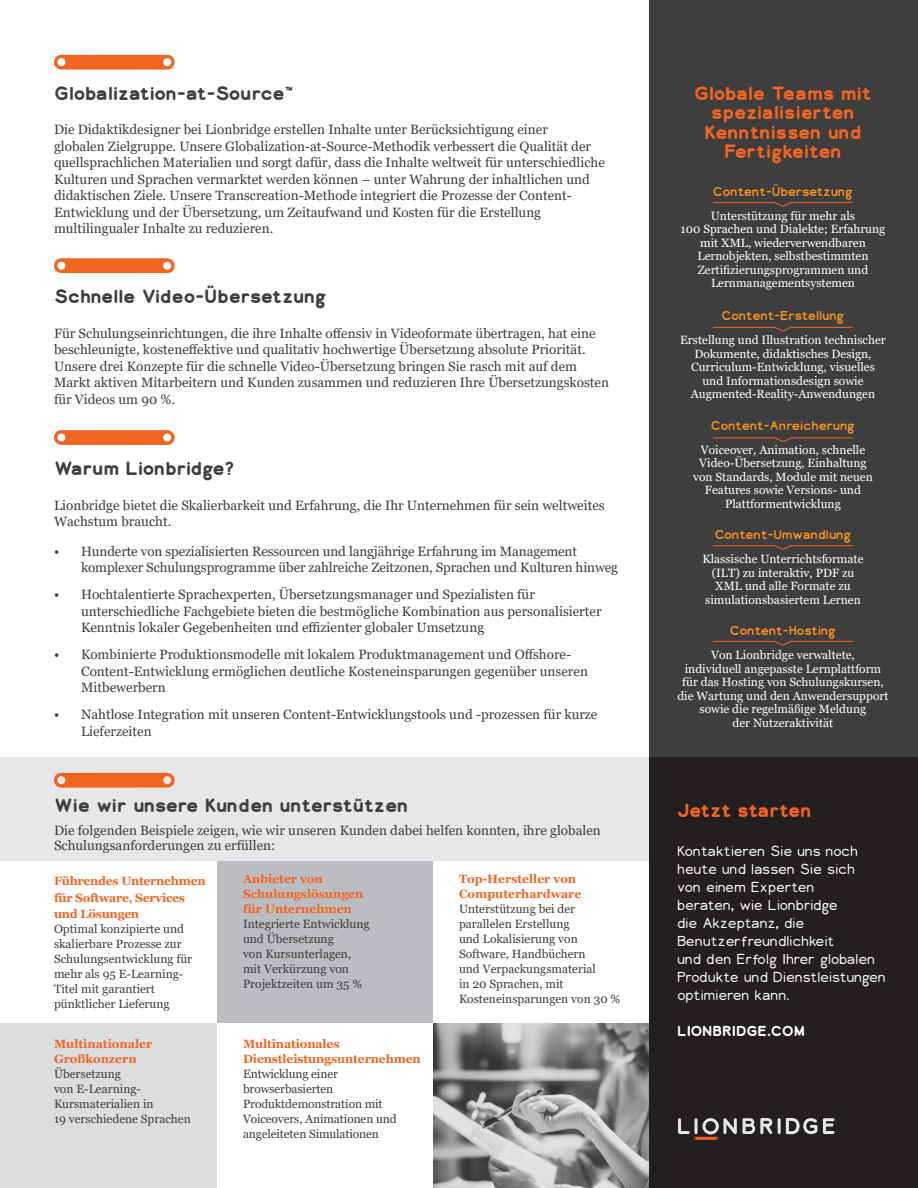
<style>
.page{position:relative;width:918px;height:1188px;background:#fff}
.page>*{position:absolute;margin:0;border:0;box-sizing:border-box;transform-origin:0 0}
.Lion_Section_Title{font:700 18px "Lionbridge Sans";letter-spacing:-.015em;color:#3e3e3f}
.Lion_Section_Title-2{font:700 18px/19.5px "Lionbridge Sans";color:#f36421;text-align:center}
.Lion_Section_Title-3{font:700 18px "Lionbridge Sans";letter-spacing:-.03em;color:#f36421}
.t1{font:13.5px/16.5px "Georgia";color:#3e3e3f}
.Lion_Contact_Us{font:300 13.5px/18px "Lionbridge Sans";color:#fff}
.Lion_Contact_Us-2{font:700 13.5px "Lionbridge Sans";color:#fff}
.t2{font:12px/13.5px "Georgia";color:#fff;text-align:center}
.t3{font:12px/15px "Georgia";color:#3e3e3f}
.t4{font:700 12px/15px "Georgia";color:#f36421}
.t5{font:12px "Lionbridge Sans";color:#f7931d}
.t6{font:700 12px/16.5px "Georgia";letter-spacing:-.02em;color:#f36421}
</style>
<div class="page">
<div style="left:0;top:758px;width:649px;height:103px;background:#e6e7e9"></div>
<div style="left:649px;top:0;width:269px;height:758px;background:#3e3e3f"></div>
<svg style="left:54px;top:55px;width:121px;height:15px;background:#f47539"></svg>
<svg style="left:54px;top:258px;width:121px;height:15px;background:#f47337"></svg>
<svg style="left:54px;top:430px;width:121px;height:15px;background:#f47337"></svg>
<svg style="left:54px;top:773px;width:121px;height:15px;background:#f17236"></svg>
<hr style="left:791px;top:202px;width:61px;height:1px;background:#f36421">
<hr style="left:714px;top:202px;width:61px;height:1px;background:#f36421">
<svg style="left:774px;top:202px;width:18px;height:5px"></svg>
<hr style="left:791px;top:327px;width:61px;height:1px;background:#f36421">
<hr style="left:714px;top:327px;width:61px;height:1px;background:#f36421">
<svg style="left:774px;top:326px;width:18px;height:6px"></svg>
<hr style="left:791px;top:438px;width:61px;height:1px;background:#f36421">
<hr style="left:714px;top:438px;width:61px;height:1px;background:#f36421">
<svg style="left:774px;top:437px;width:18px;height:5px"></svg>
<hr style="left:791px;top:545px;width:61px;height:1px;background:#f36421">
<hr style="left:714px;top:545px;width:61px;height:1px;background:#f36421">
<svg style="left:774px;top:545px;width:18px;height:5px"></svg>
<hr style="left:791px;top:641px;width:61px;height:1px;background:#f36421">
<hr style="left:714px;top:641px;width:61px;height:1px;background:#f36421">
<svg style="left:774px;top:640px;width:18px;height:6px"></svg>
<div style="left:217px;top:861px;width:216px;height:162px;background:#bcbdc0"></div>
<div style="left:0;top:1023px;width:217px;height:165px;background:#dcdddf"></div>
<img style="left:433px;top:1023px;width:216px;height:165px">
<div style="left:649px;top:758px;width:269px;height:430px;background:#231f20"></div>
<svg style="left:743px;top:1118px;width:29px;height:16px"></svg>
<svg style="left:678px;top:1118px;width:59px;height:22px"></svg>
<svg style="left:778px;top:1118px;width:57px;height:16px"></svg>
<p class="Lion_Section_Title" style="left:54px;top:81px;width:240px">Globalization-at-Source™</p>
<p class="t1" style="left:54px;top:122px;width:552px">Die Didaktikdesigner bei Lionbridge erstellen Inhalte unter Berücksichtigung einer<br>globalen Zielgruppe. Unsere Globalization-at-Source-Methodik verbessert die Qualität der quellsprachlichen Materialien und sorgt dafür, dass die Inhalte weltweit für unterschiedliche Kulturen und Sprachen vermarktet werden können – unter Wahrung der inhaltlichen und didaktischen Ziele. Unsere Transcreation-Methode integriert die Prozesse der Content-Entwicklung und der Übersetzung, um Zeitaufwand und Kosten für die Erstellung multilingualer Inhalte zu reduzieren.</p>
<p class="Lion_Section_Title" style="left:54px;top:284px;width:274px">Schnelle Video-Übersetzung</p>
<p class="t1" style="left:54px;top:325px;width:557px">Für Schulungseinrichtungen, die ihre Inhalte offensiv in Videoformate übertragen, hat eine beschleunigte, kosteneffektive und qualitativ hochwertige Übersetzung absolute Priorität.<br>Unsere drei Konzepte für die schnelle Video-Übersetzung bringen Sie rasch mit auf dem Markt aktiven Mitarbeitern und Kunden zusammen und reduzieren Ihre Übersetzungskosten für Videos um 90 %.</p>
<p class="Lion_Section_Title" style="left:54px;top:456px;width:181px">Warum Lionbridge?</p>
<p class="t1" style="left:54px;top:497px;width:552px">Lionbridge bietet die Skalierbarkeit und Erfahrung, die Ihr Unternehmen für sein weltweites<br>Wachstum braucht.</p>
<p class="t1" style="left:81px;top:543px;width:539px;text-indent:-27px">• Hunderte von spezialisierten Ressourcen und langjährige Erfahrung im Management komplexer Schulungsprogramme über zahlreiche Zeitzonen, Sprachen und Kulturen hinweg</p>
<p class="t1" style="left:81px;top:587px;width:522px;text-indent:-27px">• Hochtalentierte Sprachexperten, Übersetzungsmanager und Spezialisten für unterschiedliche Fachgebiete bieten die bestmögliche Kombination aus personalisierter<br>Kenntnis lokaler Gegebenheiten und effizienter globaler Umsetzung</p>
<p class="t1" style="left:81px;top:647px;width:509px;text-indent:-27px">• Kombinierte Produktionsmodelle mit lokalem Produktmanagement und Offshore-<br>Content-Entwicklung ermöglichen deutliche Kosteneinsparungen gegenüber unseren<br>Mitbewerbern</p>
<p class="t1" style="left:81px;top:707px;width:518px;text-indent:-27px">• Nahtlose Integration mit unseren Content-Entwicklungstools und -prozessen für kurze<br>Lieferzeiten</p>
<p class="Lion_Section_Title" style="left:54px;top:793px;width:356px">Wie wir unsere Kunden unterstützen</p>
<p class="t1" style="left:54px;top:823px;width:548px;line-height:15px">Die folgenden Beispiele zeigen, wie wir unseren Kunden dabei helfen konnten, ihre globalen<br>Schulungsanforderungen zu erfüllen:</p>
<p class="t6" style="left:54px;top:872px;width:153px">Führendes Unternehmen für Software, Services und Lösungen</p>
<p class="t3" style="left:54px;top:922px;width:140px">Optimal konzipierte und skalierbare Prozesse zur<br>Schulungsentwicklung für mehr als 95 E-Learning-<br>Titel mit garantiert pünktlicher Lieferung</p>
<p class="t4" style="left:54px;top:1036px;width:100px">Multinationaler<br>Großkonzern</p>
<p class="t3" style="left:54px;top:1066px;width:138px">Übersetzung<br>von E-Learning-<br>Kursmaterialien in<br>19 verschiedene Sprachen</p>
<p class="t4" style="left:243px;top:871px;width:122px">Anbieter von<br>Schulungslösungen für Unternehmen</p>
<p class="t3" style="left:243px;top:917px;width:128px">Integrierte Entwicklung und Übersetzung<br>von Kursunterlagen, mit Verkürzung von<br>Projektzeiten um 35 %</p>
<p class="t4" style="left:243px;top:1036px;width:179px">Multinationales<br>Dienstleistungsunternehmen</p>
<p class="t3" style="left:243px;top:1066px;width:155px">Entwicklung einer browserbasierten<br>Produktdemonstration mit<br>Voiceovers, Animationen und angeleiteten Simulationen</p>
<p class="t4" style="left:459px;top:870px;width:124px">Top-Hersteller von<br>Computerhardware</p>
<p class="t3" style="left:459px;top:901px;width:163px">Unterstützung bei der parallelen Erstellung<br>und Lokalisierung von<br>Software, Handbüchern<br>und Verpackungsmaterial<br>in 20 Sprachen, mit<br>Kosteneinsparungen von 30 %</p>
<p class="Lion_Section_Title-2" style="left:694px;top:83px;width:179px">Globale Teams mit spezialisierten<br>Kenntnissen und<br>Fertigkeiten</p>
<p class="t5" style="left:713px;top:183px;width:142px">Content-Übersetzung</p>
<p class="t2" style="left:681px;top:209px;width:206px">Unterstützung für mehr als<br>100 Sprachen und Dialekte; Erfahrung mit XML, wiederverwendbaren<br>Lernobjekten, selbstbestimmten<br>Zertifizierungsprogrammen und<br>Lernmanagementsystemen</p>
<p class="t5" style="left:721px;top:307px;width:125px">Content-Erstellung</p>
<p class="t2" style="left:680px;top:334px;width:207px">Erstellung und Illustration technischer Dokumente, didaktisches Design, Curriculum-Entwicklung, visuelles und Informationsdesign sowie Augmented-Reality-Anwendungen</p>
<p class="t5" style="left:711px;top:417px;width:146px">Content-Anreicherung</p>
<p class="t2" style="left:693px;top:443px;width:181px">Voiceover, Animation, schnelle<br>Video-Übersetzung, Einhaltung von Standards, Module mit neuen<br>Features sowie Versions- und<br>Plattformentwicklung</p>
<p class="t5" style="left:715px;top:526px;width:138px">Content-Umwandlung</p>
<p class="t2" style="left:702px;top:553px;width:163px">Klassische Unterrichtsformate (ILT) zu interaktiv, PDF zu<br>XML und alle Formate zu simulationsbasiertem Lernen</p>
<p class="t5" style="left:730px;top:622px;width:108px">Content-Hosting</p>
<p class="t2" style="left:677px;top:649px;width:213px">Von Lionbridge verwaltete,<br>individuell angepasste Lernplattform für das Hosting von Schulungskursen, die Wartung und den Anwendersupport sowie die regelmäßige Meldung<br>der Nutzeraktivität</p>
<p class="Lion_Section_Title-3" style="left:677px;top:798px;width:136px">Jetzt starten</p>
<p class="Lion_Contact_Us" style="left:677px;top:843px;width:210px">Kontaktieren Sie uns noch heute und lassen Sie sich<br>von einem Experten<br>beraten, wie Lionbridge<br>die Akzeptanz, die<br>Benutzerfreundlichkeit<br>und den Erfolg Ihrer globalen<br>Produkte und Dienstleistungen optimieren kann.</p>
<p class="Lion_Contact_Us-2" style="left:677px;top:1022px;width:129px">LIONBRIDGE.COM</p>
</div>
